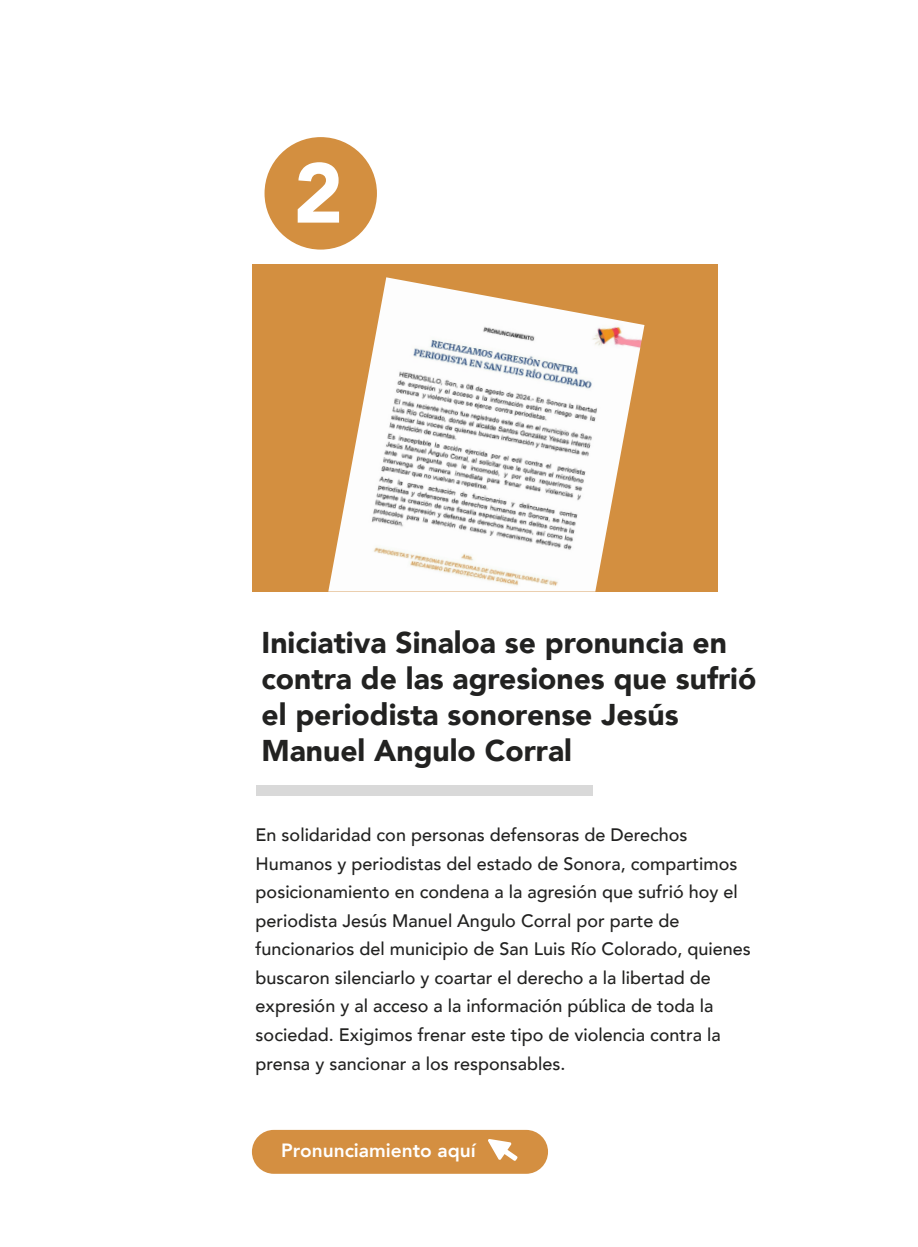
<style>
.page{position:relative;width:918px;height:1247px;background:#fff}
.page>*{position:absolute;margin:0;border:0;box-sizing:border-box;transform-origin:0 0}
.t1{font:900 83.85px "Avenir";color:#fff}
.t2{font:900 30px/36px "Avenir";color:#222221}
.t3{font:800 19.2px "Avenir";color:#fff}
.t4{font:500 18px/28.5px "Avenir";color:#222221}
</style>
<div class="page">
<div style="left:256px;top:785px;width:336px;height:11px;background:#d9d9d9"></div>
<div style="left:265px;top:137px;width:112px;height:112px;background:#d38f40;border-radius:50%"></div>
<div style="left:252px;top:1129px;width:296px;height:44px;background:#d48f41;border-radius:22px"></div>
<svg style="left:488px;top:1139px;width:30px;height:21px"></svg>
<div style="left:252px;top:264px;width:465px;height:327px;background:#d38f40"></div>
<img style="left:328px;top:277px;width:316px;height:314px">
<h1 class="t1" style="left:294px;top:121px;width:51px">2</h1>
<h2 class="t2" style="left:262px;top:623px;width:496px">Iniciativa Sinaloa se pronuncia en contra de las agresiones que sufrió el periodista sonorense Jesús<br>Manuel Angulo Corral</h2>
<p class="t4" style="left:256px;top:819px;width:497px">En solidaridad con personas defensoras de Derechos Humanos y periodistas del estado de Sonora, compartimos posicionamiento en condena a la agresión que sufrió hoy el periodista Jesús Manuel Angulo Corral por parte de funcionarios del municipio de San Luis Río Colorado, quienes buscaron silenciarlo y coartar el derecho a la libertad de expresión y al acceso a la información pública de toda la sociedad. Exigimos frenar este tipo de violencia contra la prensa y sancionar a los responsables.</p>
<p class="t3" style="left:281px;top:1134px;width:196px">Pronunciamiento aquí</p>
</div>
